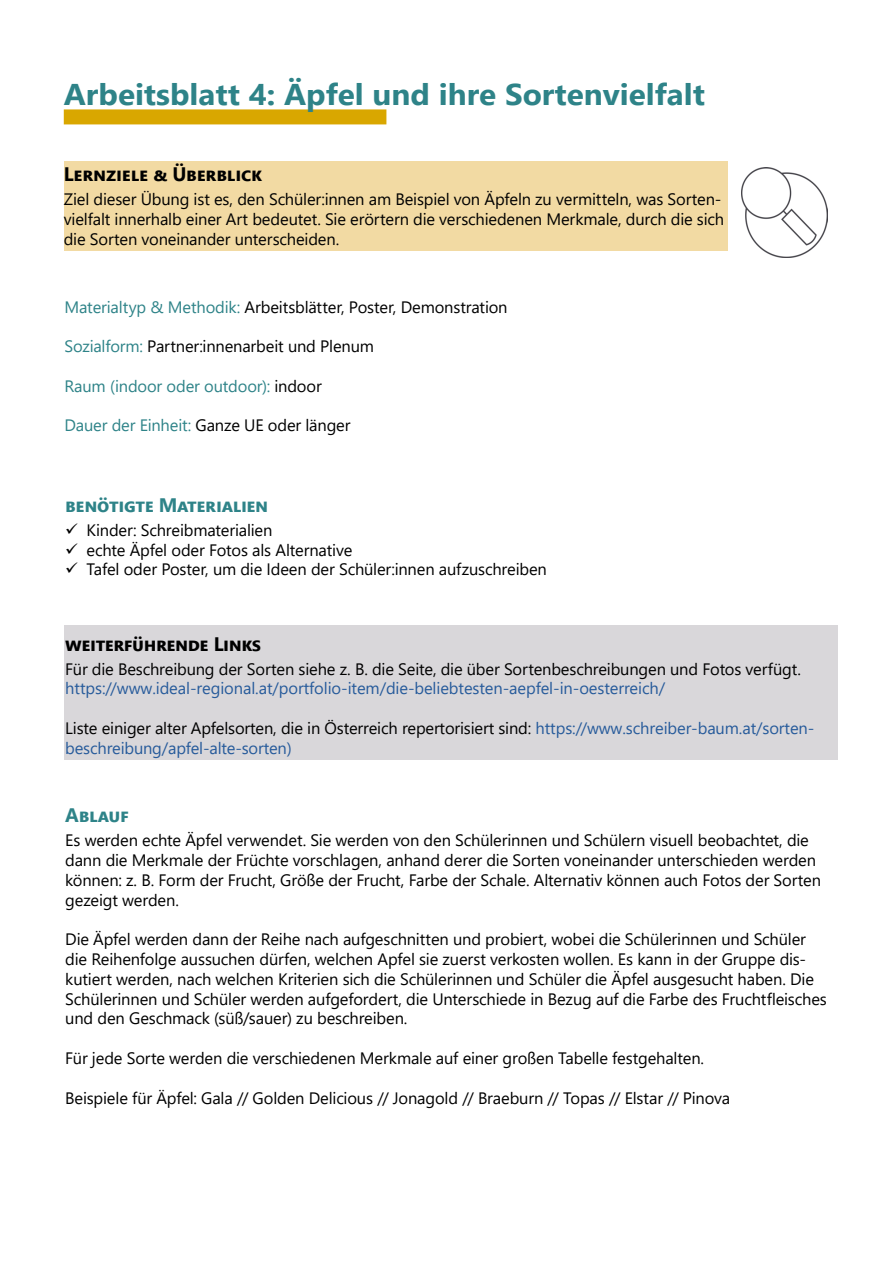
<style>
.page{position:relative;width:893px;height:1263px;background:#fff}
.page>*{position:absolute;margin:0;border:0;box-sizing:border-box;transform-origin:0 0}
.t1{font:700 30px "Segoe UI";color:#2e8388;scale:1.05 1}
.t2{font:700 19.5px "Segoe UI";letter-spacing:-.01em;color:#000}
.t3{font:700 19.5px "Segoe UI";letter-spacing:-.015em;color:#2e8388}
.t4{font:16.5px/19.8px "Segoe UI";letter-spacing:-.01em;color:#000}
.t5{font:16.5px/19.8px "Segoe UI";letter-spacing:-.005em;color:#275b9b}
.t6{font:16.5px "Segoe UI";letter-spacing:-.01em;color:#2e8388}
.s1{color:#2e8388}
.s2{color:#000}
</style>
<div class="page">
<div style="left:64px;top:162px;width:664px;height:89px;background:#f2daa3"></div>
<div style="left:65px;top:625px;width:773px;height:135px;background:#d9d7da"></div>
<div style="left:64px;top:109px;width:322px;height:15px;background:#d9a700"></div>
<img style="left:742px;top:168px;width:85px;height:89px">
<h1 class="t1" style="left:64px;top:66px;width:612px">Arbeitsblatt 4: Äpfel und ihre Sortenvielfalt</h1>
<p class="t2" style="left:64px;top:156px;width:200px">Lernziele &amp; Überblick</p>
<p class="t4" style="left:64px;top:188px;width:662px">Ziel dieser Übung ist es, den Schüler:innen am Beispiel von Äpfeln zu vermitteln, was Sorten&shy;vielfalt innerhalb einer Art bedeutet. Sie erörtern die verschiedenen Merkmale, durch die sich die Sorten voneinander unterscheiden.</p>
<p class="t4" style="left:65px;top:295px;width:445px"><span class="s1">Materialtyp &amp; Methodik:</span> Arbeitsblätter, Poster, Demonstration</p>
<p class="t4" style="left:65px;top:335px;width:311px"><span class="s1">Sozialform:</span> Partner:innenarbeit und Plenum</p>
<p class="t6" style="left:65px;top:370px;width:259px">Raum (indoor oder outdoor): <span class="s2">indoor</span></p>
<p class="t4" style="left:65px;top:414px;width:287px"><span class="s1">Dauer der Einheit:</span> Ganze UE oder länger</p>
<p class="t3" style="left:65px;top:486px;width:205px">benötigte Materialien</p>
<p class="t4" style="left:87px;top:518px;width:462px">Kinder: Schreibmaterialien<br>echte Äpfel oder Fotos als Alternative<br>Tafel oder Poster, um die Ideen der Schüler:innen aufzuschreiben</p>
<p class="t2" style="left:65px;top:625px;width:198px">weiterführende Links</p>
<p class="t4" style="left:65px;top:657px;width:737px">Für die Beschreibung der Sorten siehe z. B. die Seite, die über Sortenbeschreibungen und Fotos verfügt.</p>
<p class="t5" style="left:65px;top:677px;width:601px">https://www.ideal-regional.at/portfolio-item/die-beliebtesten-aepfel-in-oesterreich/</p>
<p class="t5" style="left:65px;top:717px;width:750px"><span class="s2">Liste einiger alter Apfelsorten, die in Österreich repertorisiert sind:</span> https://www.schreiber-baum.at/sorten&shy;beschreibung/apfel-alte-sorten)</p>
<p class="t3" style="left:65px;top:797px;width:65px">Ablauf</p>
<p class="t4" style="left:65px;top:829px;width:757px">Es werden echte Äpfel verwendet. Sie werden von den Schülerinnen und Schülern visuell beobachtet, die dann die Merkmale der Früchte vorschlagen, anhand derer die Sorten voneinander unterschieden werden können: z. B. Form der Frucht, Größe der Frucht, Farbe der Schale. Alternativ können auch Fotos der Sorten gezeigt werden.</p>
<p class="t4" style="left:65px;top:928px;width:763px">Die Äpfel werden dann der Reihe nach aufgeschnitten und probiert, wobei die Schülerinnen und Schüler die Reihenfolge aussuchen dürfen, welchen Apfel sie zuerst verkosten wollen. Es kann in der Gruppe dis&shy;kutiert werden, nach welchen Kriterien sich die Schülerinnen und Schüler die Äpfel ausgesucht haben. Die Schülerinnen und Schüler werden aufgefordert, die Unterschiede in Bezug auf die Farbe des Fruchtfleisches und den Geschmack (süß/sauer) zu beschreiben.</p>
<p class="t4" style="left:65px;top:1047px;width:640px">Für jede Sorte werden die verschiedenen Merkmale auf einer großen Tabelle festgehalten.</p>
<p class="t4" style="left:65px;top:1086px;width:667px">Beispiele für Äpfel: Gala // Golden Delicious // Jonagold // Braeburn // Topas // Elstar // Pinova</p>
</div>
